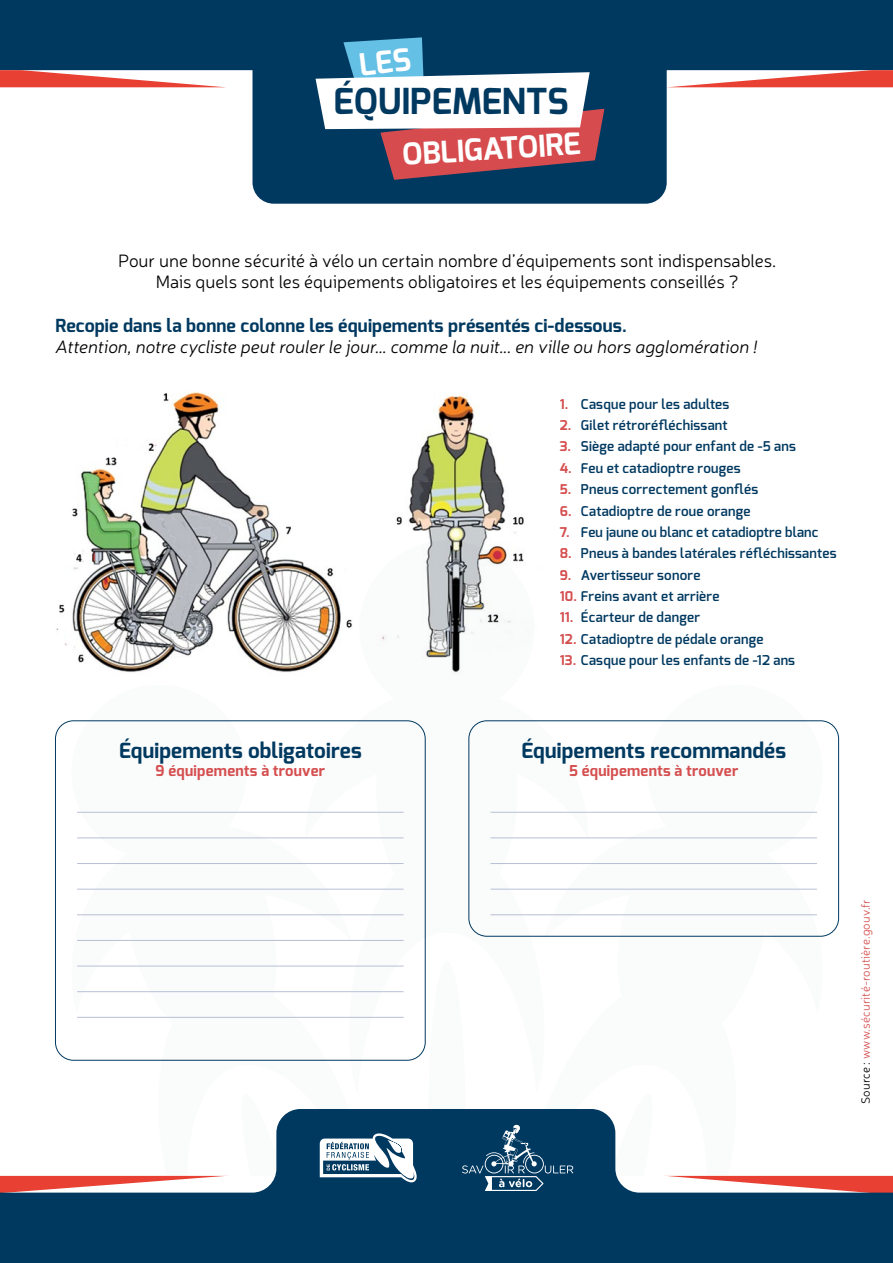
<style>
.page{position:relative;width:893px;height:1263px;background:#fff}
.page>*{position:absolute;margin:0;border:0;box-sizing:border-box;transform-origin:0 0}
.t1{font:700 35.85px "Exo";color:#003960}
.t2{font:700 30.15px "Exo";color:#fff}
.t3{font:700 21px "Exo";letter-spacing:.01em;color:#003960}
.t4{font:300 18px/21.6px "Neris";letter-spacing:-.005em;color:#000;text-align:center}
.t5{font:italic 300 18px "Neris";letter-spacing:-.005em;color:#000}
.t6{font:700 18px "Exo";letter-spacing:.005em;color:#003960}
.t7{font:700 15px "Exo";letter-spacing:.015em;color:#d54f50}
.t8{font:600 13.5px "Exo";letter-spacing:.015em;color:#003960}
.t9{font:300 12px "Neris";letter-spacing:.015em;color:#d54f50}
.s1{font-weight:700;color:#d54f50}
.s2{color:#000}
</style>
<div class="page">
<svg style="left:71px;top:811px;width:297px;height:250px"></svg>
<svg style="left:526px;top:811px;width:291px;height:105px"></svg>
<svg style="left:0;top:1109px;width:893px;height:154px;fill:#003960"></svg>
<div style="left:0;top:0;width:893px;height:70px;background:#003960"></div>
<svg style="left:667px;top:70px;width:226px;height:17px"></svg>
<svg style="left:0;top:70px;width:226px;height:17px"></svg>
<svg style="left:320px;top:1133px;width:97px;height:49px"></svg>
<svg style="left:462px;top:1124px;width:111px;height:67px;background:#215274"></svg>
<div style="left:252px;top:43px;width:415px;height:161px;background:#003960;border-radius:21px"></div>
<img style="left:56px;top:392px;width:468px;height:282px">
<hr style="left:77px;top:812px;width:327px;height:1px;background:#b7c0d5">
<hr style="left:77px;top:838px;width:327px;height:1px;background:#b7c0d5">
<hr style="left:77px;top:863px;width:327px;height:1px;background:#b7c0d5">
<hr style="left:77px;top:889px;width:327px;height:1px;background:#b7c0d5">
<hr style="left:77px;top:914px;width:327px;height:1px;background:#b7c0d5">
<hr style="left:77px;top:940px;width:327px;height:1px;background:#b7c0d5">
<hr style="left:77px;top:966px;width:327px;height:1px;background:#b7c0d5">
<hr style="left:77px;top:991px;width:327px;height:1px;background:#b7c0d5">
<hr style="left:77px;top:1017px;width:327px;height:1px;background:#b7c0d5">
<div style="left:55px;top:720px;width:371px;height:340px;border:1px solid #003960;border-radius:18px"></div>
<hr style="left:490px;top:812px;width:327px;height:1px;background:#b7c0d5">
<hr style="left:490px;top:838px;width:327px;height:1px;background:#b7c0d5">
<hr style="left:490px;top:863px;width:327px;height:1px;background:#b7c0d5">
<hr style="left:490px;top:889px;width:327px;height:1px;background:#b7c0d5">
<hr style="left:490px;top:914px;width:327px;height:1px;background:#b7c0d5">
<div style="left:468px;top:720px;width:371px;height:217px;border:1px solid #003960;border-radius:18px"></div>
<svg style="left:316px;top:37px;width:288px;height:143px"></svg>
<h1 class="t1" style="left:333px;top:78px;width:237px">ÉQUIPEMENTS</h1>
<h2 class="t2" style="left:401px;top:134px;width:180px;rotate:-3deg">OBLIGATOIRE</h2>
<h3 class="t4" style="left:118px;top:249px;width:660px">Pour une bonne sécurité à vélo un certain nombre d’équipements sont indispensables.<br>Mais quels sont les équipements obligatoires et les équipements conseillés ?</h3>
<h3 class="t6" style="left:55px;top:314px;width:573px">Recopie dans la bonne colonne les équipements présentés ci-dessous.</h3>
<h3 class="t5" style="left:55px;top:336px;width:703px">Attention, notre cycliste peut rouler le jour... comme la nuit... en ville ou hors agglomération !</h3>
<h3 class="t3" style="left:119px;top:737px;width:244px">Équipements obligatoires</h3>
<p class="t7" style="left:156px;top:761px;width:171px">9 équipements à trouver</p>
<p class="t8" style="left:560px;top:395px;width:171px"><span class="s1">1.</span> Casque pour les adultes</p>
<p class="t8" style="left:560px;top:416px;width:170px"><span class="s1">2.</span> Gilet rétroréfléchissant</p>
<p class="t8" style="left:560px;top:438px;width:238px"><span class="s1">3.</span> Siège adapté pour enfant de -5 ans</p>
<p class="t8" style="left:560px;top:459px;width:183px"><span class="s1">4.</span> Feu et catadioptre rouges</p>
<p class="t8" style="left:560px;top:481px;width:200px"><span class="s1">5.</span> Pneus correctement gonflés</p>
<p class="t8" style="left:560px;top:502px;width:192px"><span class="s1">6.</span> Catadioptre de roue orange</p>
<p class="t8" style="left:560px;top:523px;width:260px"><span class="s1">7.</span> Feu jaune ou blanc et catadioptre blanc</p>
<p class="t8" style="left:560px;top:545px;width:278px"><span class="s1">8.</span> Pneus à bandes latérales réfléchissantes</p>
<p class="t8" style="left:560px;top:566px;width:142px"><span class="s1">9.</span> Avertisseur sonore</p>
<p class="t8" style="left:560px;top:587px;width:161px"><span class="s1">10.</span> Freins avant et arrière</p>
<p class="t8" style="left:560px;top:609px;width:142px"><span class="s1">11.</span> Écarteur de danger</p>
<p class="t8" style="left:560px;top:630px;width:205px"><span class="s1">12.</span> Catadioptre de pédale orange</p>
<p class="t8" style="left:560px;top:652px;width:237px"><span class="s1">13.</span> Casque pour les enfants de -12 ans</p>
<h3 class="t3" style="left:521px;top:737px;width:266px">Équipements recommandés</h3>
<p class="t7" style="left:569px;top:761px;width:171px">5 équipements à trouver</p>
<p class="t9" style="left:858px;top:1104px;width:206px;rotate:-90deg"><span class="s2">Source :</span> www.sécurité-routière.gouv.fr</p>
</div>
